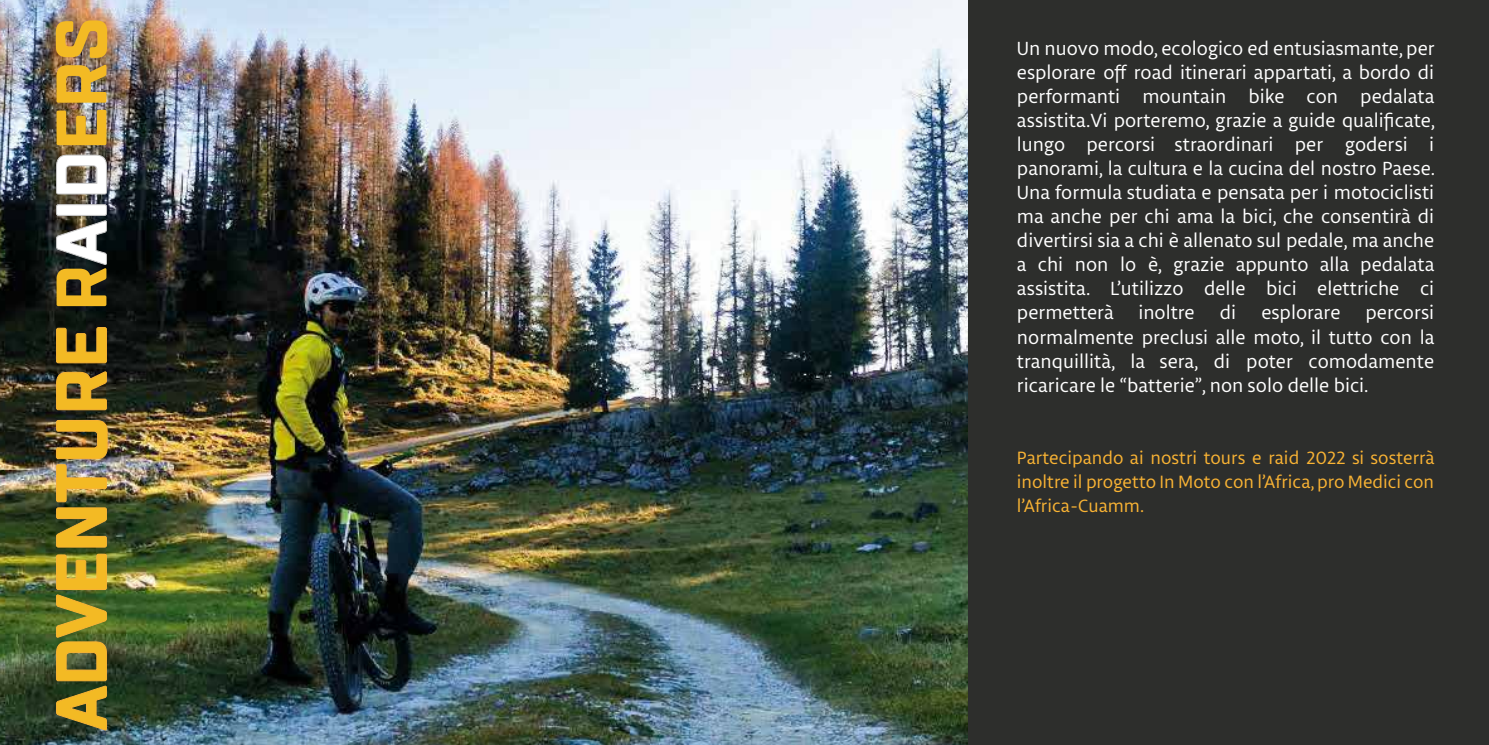
<style>
.page{position:relative;width:1489px;height:745px;background:#fff}
.page>*{position:absolute;margin:0;border:0;box-sizing:border-box;transform-origin:0 0}
.t1{font:71.25px "TT Lakes Condensed Bold DEMO";color:#f3ba24}
.t2{font:20px/24px "Libertad Office";color:#fff;text-align:justify}
.t3{font:18.75px/24px "Libertad Office";color:#f9b334;text-align:justify}
.s1{color:#fff}
</style>
<div class="page">
<div style="left:0;top:0;width:1488px;height:744px;background:#2d2e2c"></div>
<img style="left:0;top:0;width:967px;height:744px">
<img style="left:56px;top:553px;width:51px;height:177px">
<svg style="left:56px;top:507px;width:51px;height:40px;background:#454e22"></svg>
<img style="left:56px;top:464px;width:51px;height:37px">
<img style="left:56px;top:420px;width:51px;height:38px">
<svg style="left:56px;top:371px;width:51px;height:38px"></svg>
<svg style="left:56px;top:327px;width:51px;height:36px;background:#2b2714"></svg>
<svg style="left:56px;top:220px;width:51px;height:45px;background:#2b2e2b"></svg>
<div style="left:56px;top:204px;width:51px;height:11px;border:1px solid #c7c7c7;border-radius:2px"></div>
<img style="left:56px;top:155px;width:51px;height:39px">
<h1 class="t1" style="left:38px;top:729px;width:713px;rotate:-90deg">ADVENTURE R<span class="s1">AID</span>ERS</h1>
<p class="t2" style="left:1016px;top:36px;width:420px">Un nuovo modo, ecologico ed entusiasmante, per esplorare off road itinerari appartati, a bordo di performanti mountain bike con pedalata assistita.Vi porteremo, grazie a guide qualificate, lungo percorsi straordinari per godersi i panorami, la cultura e la cucina del nostro Paese.<br>Una formula studiata e pensata per i motociclisti ma anche per chi ama la bici, che consentirà di divertirsi sia a chi è allenato sul pedale, ma anche a chi non lo è, grazie appunto alla pedalata assistita. L’utilizzo delle bici elettriche ci permetterà inoltre</p>
<p class="t2" style="left:1219px;top:300px;width:18px">di</p>
<p class="t2" style="left:1261px;top:300px;width:81px">esplorare</p>
<p class="t2" style="left:1016px;top:300px;width:419px;text-indent:348px">percorsi normalmente preclusi alle moto, il tutto con la tranquillità, la sera, di poter comodamente ricaricare le “batterie”, non solo delle bici.</p>
<p class="t3" style="left:1016px;top:445px;width:419px">Partecipando ai nostri tours e raid 2022 si sosterrà inoltre il progetto In Moto con l’Africa, pro Medici con l’Africa-Cuamm.</p>
</div>
